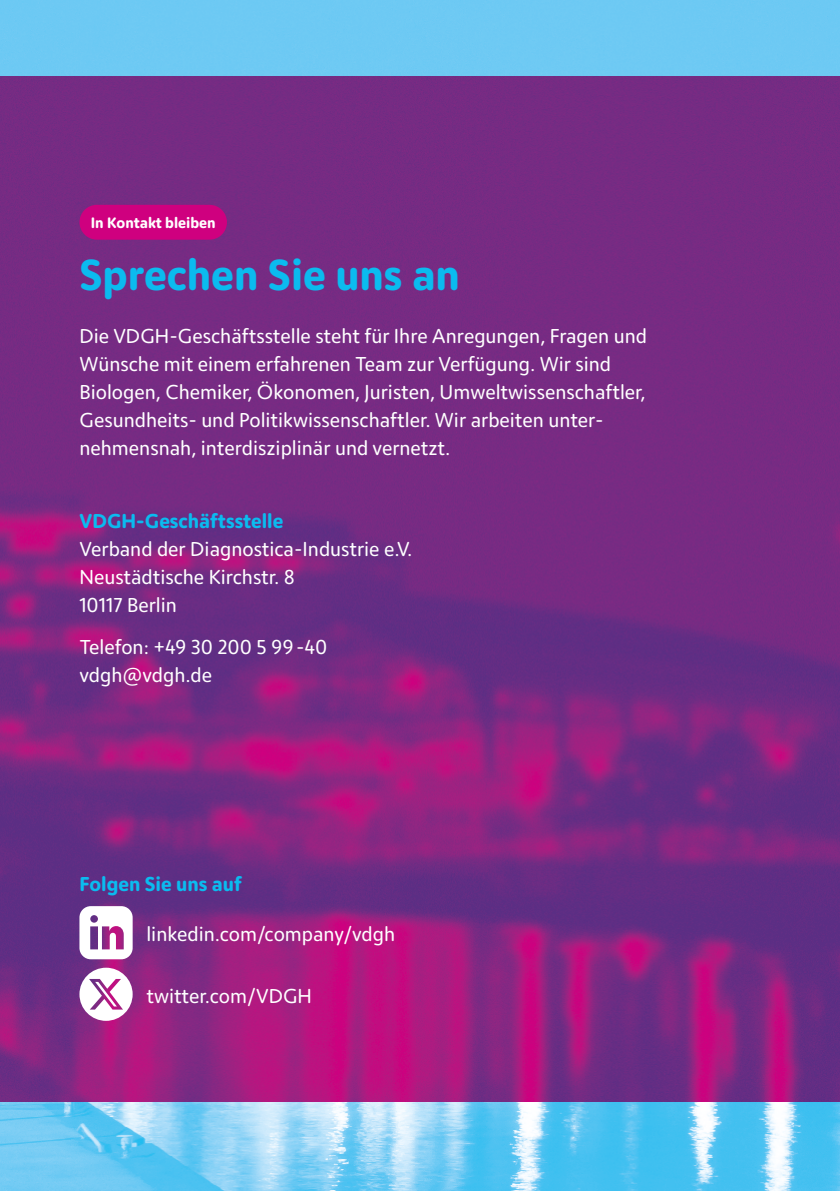
<style>
.page{position:relative;width:840px;height:1191px;background:#fff}
.page>*{position:absolute;margin:0;border:0;box-sizing:border-box;transform-origin:0 0}
.t1{font:700 43px "Moniker";color:#0bbbef}
.t2{font:20px/28px "Moniker";color:#fff}
.t3{font:700 20px "Moniker";color:#0bbbef}
.t4{font:700 15px "Moniker";color:#fff}
</style>
<div class="page">
<img style="left:0;top:0;width:839px;height:1191px">
<img style="left:0;top:77px;width:839px;height:1024px">
<div style="left:79px;top:205px;width:148px;height:35px;background:#cf007f;border-radius:17px"></div>
<svg style="left:79px;top:906px;width:54px;height:53px"></svg>
<svg style="left:79px;top:967px;width:54px;height:53px"></svg>
<p class="t4" style="left:91px;top:212px;width:126px">In Kontakt bleiben</p>
<h1 class="t1" style="left:79px;top:245px;width:382px">Sprechen Sie uns an</h1>
<p class="t2" style="left:79px;top:321px;width:568px">Die VDGH-Geschäftsstelle steht für Ihre Anregungen, Fragen und Wünsche mit einem erfahrenen Team zur Verfügung. Wir sind Biologen, Chemiker, Ökonomen, Juristen, Umweltwissenschaftler, Gesundheits- und Politikwissenschaftler. Wir arbeiten unter&shy;nehmensnah, interdisziplinär und vernetzt.</p>
<p class="t3" style="left:79px;top:507px;width:205px">VDGH-Geschäftsstelle</p>
<p class="t2" style="left:79px;top:534px;width:334px">Verband der Diagnostica-Industrie e.V.<br>Neustädtische Kirchstr. 8<br>10117 Berlin</p>
<p class="t2" style="left:79px;top:632px;width:249px">Telefon: +49 30 200 5 99-40 vdgh@vdgh.de</p>
<p class="t3" style="left:79px;top:870px;width:164px">Folgen Sie uns auf</p>
<p class="t2" style="left:146px;top:919px;width:250px">linkedin.com/company/vdgh</p>
<p class="t2" style="left:146px;top:981px;width:167px">twitter.com/VDGH</p>
</div>
